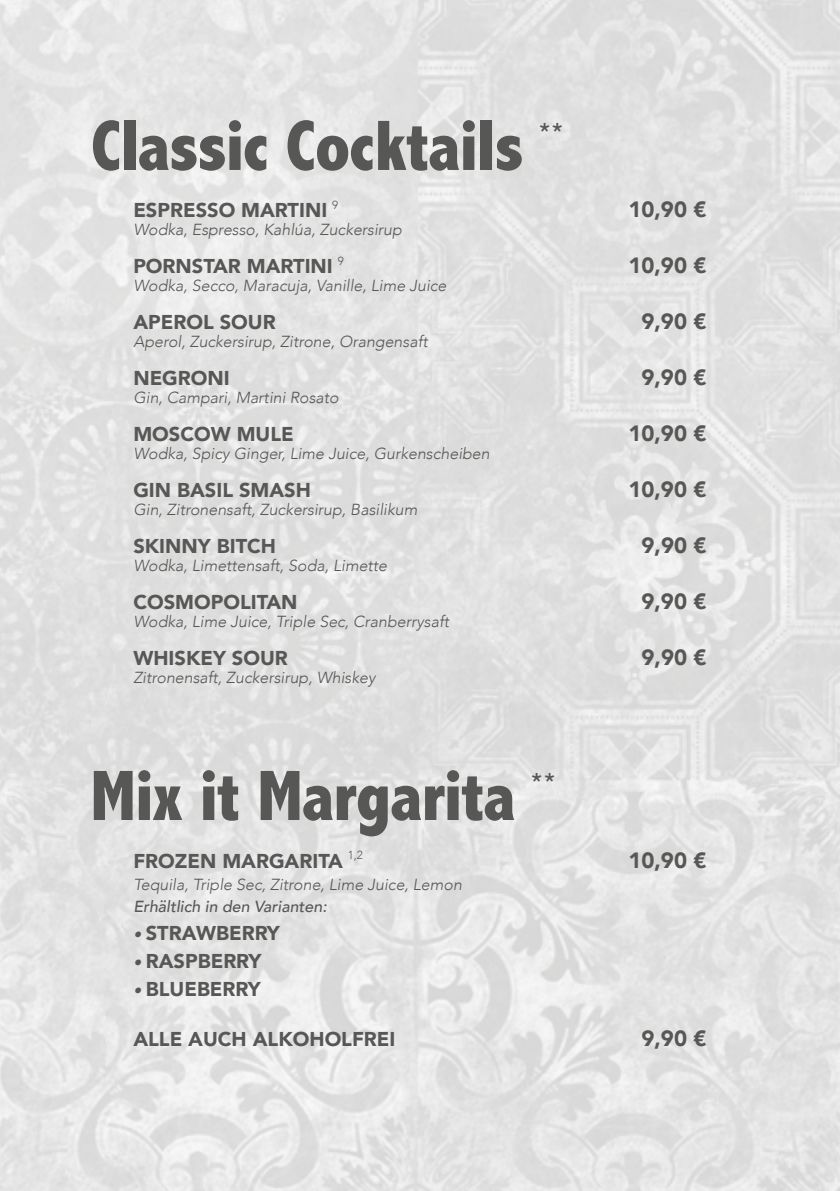
<style>
.page{position:relative;width:840px;height:1191px;background:#fff}
.page>*{position:absolute;margin:0;border:0;box-sizing:border-box;transform-origin:0 0}
.t1{font:800 condensed 72px "Abadi MT Pro";letter-spacing:-.015em;color:#575756}
.t2{font:800 condensed 28px "Abadi MT Pro";color:#575756}
.t3{font:900 22px "Avenir";color:#575756}
.t4{font:900 20px "Avenir";color:#575756}
.t5{font:italic 300 16px "Avenir";color:#575756}
.t6{font:italic 500 16px "Avenir";color:#575756}
.s1{font-weight:500;font-style:italic;font-size:16px}
</style>
<div class="page">
<p class="t1" style="left:92px;top:106px;width:433px">Classic Cocktails</p>
<p class="t2" style="left:537px;top:117px;width:27px">**</p>
<p class="t4" style="left:133px;top:193px;width:206px">ESPRESSO MARTINI <sup>9</sup></p>
<p class="t3" style="left:628px;top:191px;width:80px">10,90 €</p>
<p class="t5" style="left:133px;top:220px;width:270px">Wodka, Espresso, Kahlúa, Zuckersirup</p>
<p class="t4" style="left:133px;top:249px;width:212px">PORNSTAR MARTINI <sup>9</sup></p>
<p class="t3" style="left:628px;top:247px;width:80px">10,90 €</p>
<p class="t5" style="left:133px;top:276px;width:314px">Wodka, Secco, Maracuja, Vanille, Lime Juice</p>
<p class="t4" style="left:133px;top:305px;width:144px">APEROL SOUR</p>
<p class="t3" style="left:641px;top:303px;width:67px">9,90 €</p>
<p class="t5" style="left:133px;top:332px;width:296px">Aperol, Zuckersirup, Zitrone, Orangensaft</p>
<p class="t4" style="left:133px;top:361px;width:98px">NEGRONI</p>
<p class="t3" style="left:641px;top:359px;width:67px">9,90 €</p>
<p class="t5" style="left:133px;top:388px;width:207px">Gin, Campari, Martini Rosato</p>
<p class="t4" style="left:133px;top:417px;width:162px">MOSCOW MULE</p>
<p class="t3" style="left:628px;top:415px;width:80px">10,90 €</p>
<p class="t5" style="left:133px;top:444px;width:357px">Wodka, Spicy Ginger, Lime Juice, Gurkenscheiben</p>
<p class="t4" style="left:133px;top:473px;width:179px">GIN BASIL SMASH</p>
<p class="t3" style="left:628px;top:471px;width:80px">10,90 €</p>
<p class="t5" style="left:133px;top:500px;width:285px">Gin, Zitronensaft, Zuckersirup, Basilikum</p>
<p class="t4" style="left:133px;top:529px;width:144px">SKINNY BITCH</p>
<p class="t3" style="left:641px;top:527px;width:67px">9,90 €</p>
<p class="t5" style="left:133px;top:556px;width:255px">Wodka, Limettensaft, Soda, Limette</p>
<p class="t4" style="left:133px;top:585px;width:165px">COSMOPOLITAN</p>
<p class="t3" style="left:641px;top:583px;width:67px">9,90 €</p>
<p class="t5" style="left:133px;top:612px;width:317px">Wodka, Lime Juice, Triple Sec, Cranberrysaft</p>
<p class="t4" style="left:133px;top:641px;width:156px">WHISKEY SOUR</p>
<p class="t3" style="left:641px;top:639px;width:67px">9,90 €</p>
<p class="t5" style="left:133px;top:668px;width:243px">Zitronensaft, Zuckersirup, Whiskey</p>
<p class="t1" style="left:90px;top:756px;width:427px">Mix it Margarita</p>
<p class="t2" style="left:530px;top:767px;width:27px">**</p>
<p class="t4" style="left:133px;top:843px;width:231px">FROZEN MARGARITA <sup>1,2</sup></p>
<p class="t3" style="left:628px;top:841px;width:80px">10,90 €</p>
<p class="t5" style="left:133px;top:874px;width:330px">Tequila, Triple Sec, Zitrone, Lime Juice, Lemon</p>
<p class="t6" style="left:133px;top:896px;width:195px">Erhältlich in den Varianten:</p>
<p class="t4" style="left:133px;top:915px;width:148px"><span class="s1">•</span> STRAWBERRY</p>
<p class="t4" style="left:133px;top:943px;width:130px"><span class="s1">•</span> RASPBERRY</p>
<p class="t4" style="left:133px;top:971px;width:129px"><span class="s1">•</span> BLUEBERRY</p>
<p class="t4" style="left:133px;top:1021px;width:263px">ALLE AUCH ALKOHOLFREI</p>
<p class="t3" style="left:641px;top:1019px;width:67px">9,90 €</p>
</div>
